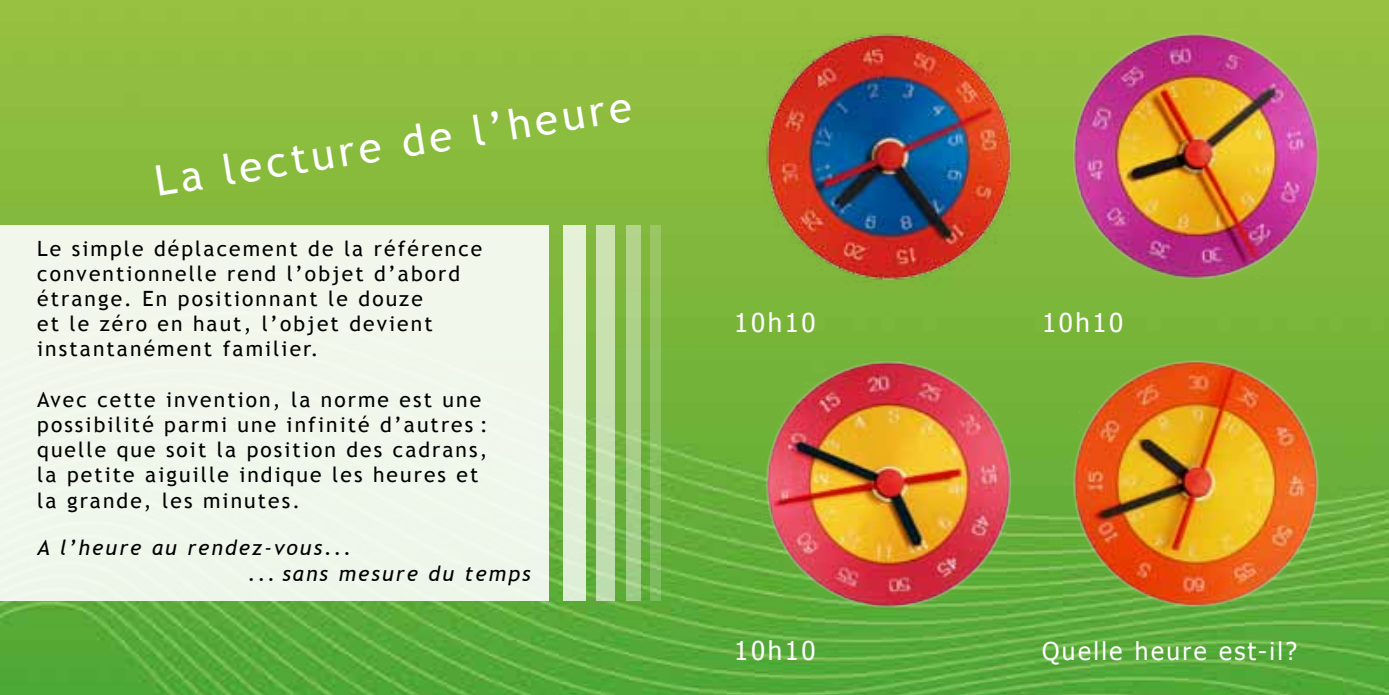
<style>
.page{position:relative;width:1389px;height:695px;background:#fff}
.page>*{position:absolute;margin:0;border:0;box-sizing:border-box;transform-origin:0 0}
.t1{font:42px "Trebuchet MS";color:#fff}
.t2{font:25.9px "Tahoma";letter-spacing:.1em;color:#fff}
.t3{font:24.5px "Tahoma";letter-spacing:.1em;color:#fff}
.t4{font:21px/25.2px "Trebuchet MS";letter-spacing:.1em;color:#000}
.t5{font:italic 21px/25.2px "Trebuchet MS";letter-spacing:.1em;color:#000}
</style>
<div class="page">
<img style="left:0;top:0;width:1389px;height:694px">
<img style="left:762px;top:22px;width:255px;height:268px">
<img style="left:1065px;top:30px;width:258px;height:257px">
<img style="left:762px;top:355px;width:255px;height:256px">
<img style="left:1065px;top:357px;width:258px;height:254px">
<div style="left:0;top:225px;width:549px;height:375px;background:#f1f7eb"></div>
<div style="left:563px;top:225px;width:22px;height:375px;background:#e3efd7"></div>
<div style="left:597px;top:225px;width:18px;height:375px;background:#c7e0b0"></div>
<svg style="left:626px;top:225px;width:15px;height:375px;background:#a9d088"></svg>
<svg style="left:650px;top:225px;width:11px;height:375px;background:#8cc161"></svg>
<h1 class="t1" style="left:151px;top:157px;width:484px;rotate:-9deg">La lecture de l’heure</h1>
<p class="t4" style="left:37px;top:236px;width:447px">Le simple déplacement de la référence conventionnelle rend l’objet d’abord étrange. En positionnant le douze<br>et le zéro en haut, l’objet devient instantanément familier.</p>
<p class="t4" style="left:37px;top:387px;width:452px">Avec cette invention, la norme est une possibilité parmi une infinité d’autres : quelle que soit la position des cadrans, la petite aiguille indique les heures et la grande, les minutes.</p>
<p class="t5" style="left:248px;top:535px;width:284px;text-indent:-211px">A l’heure au rendez-vous...<br>... sans mesure du temps</p>
<p class="t2" style="left:734px;top:305px;width:83px">10h10</p>
<p class="t2" style="left:1042px;top:305px;width:83px">10h10</p>
<p class="t2" style="left:734px;top:633px;width:83px">10h10</p>
<p class="t3" style="left:1042px;top:634px;width:256px">Quelle heure est-il?</p>
</div>
